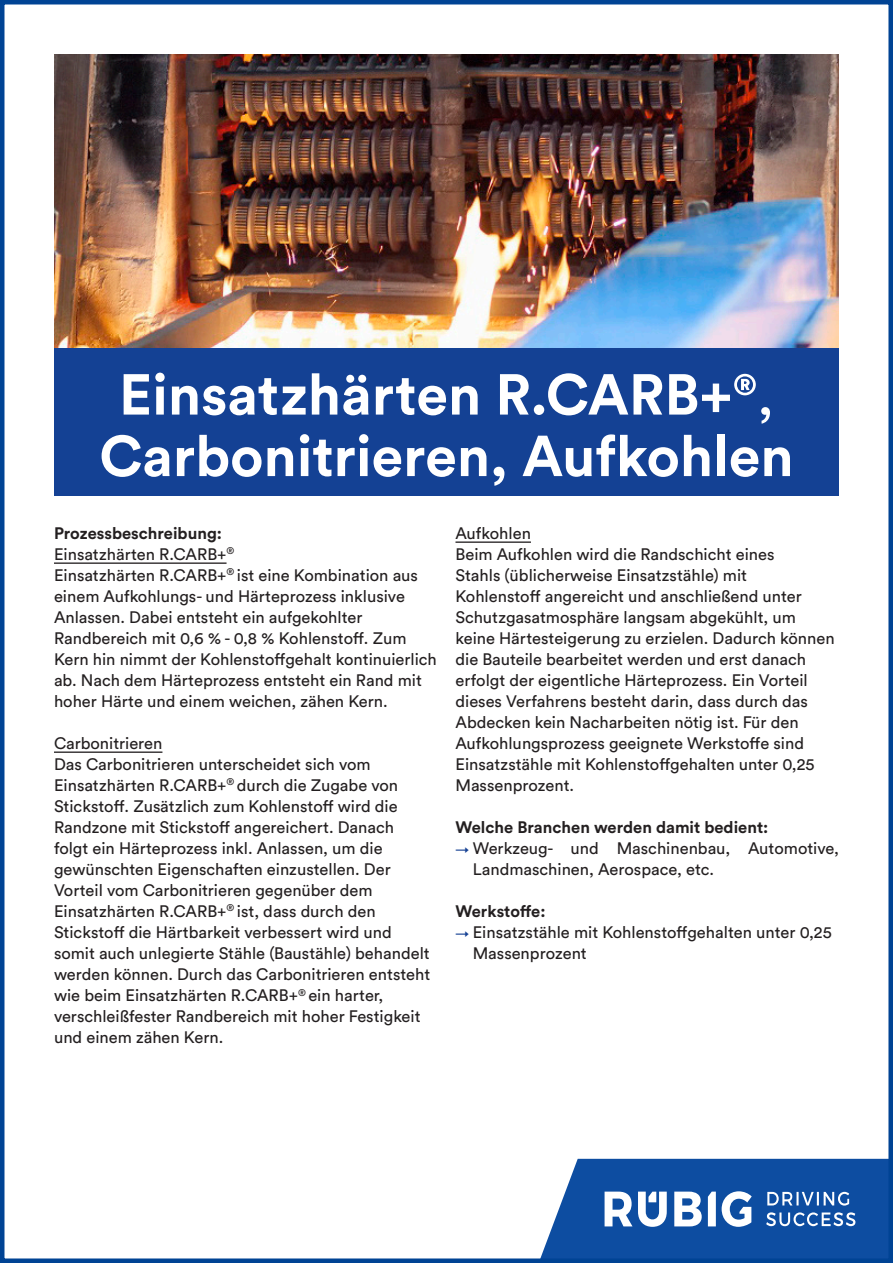
<style>
.page{position:relative;width:893px;height:1263px;background:#fff}
.page>*{position:absolute;margin:0;border:0;box-sizing:border-box;transform-origin:0 0}
.t1{font:700 57px/61.5px "Circular Pro";color:#fff;text-align:center}
.t2{font:16.5px/21px "Circular Pro";color:#231f20}
.t3{font:700 16.5px "Circular Pro";color:#231f20}
.s1{font-weight:400}
.s2{font-size:13.5px;color:#164194}
</style>
<div class="page">
<img style="left:0;top:0;width:893px;height:1263px">
<p class="t1" style="left:99px;top:361px;width:696px">Einsatzhärten R.CARB+<span class="s1">®,<br></span>Carbonitrieren, Aufkohlen</p>
<p class="t3" style="left:54px;top:522px;width:170px">Prozessbeschreibung:</p>
<p class="t2" style="left:54px;top:543px;width:182px">Einsatzhärten R.CARB+<sup>®</sup></p>
<p class="t2" style="left:54px;top:564px;width:384px">Einsatzhärten R.CARB+<sup>®</sup> ist eine Kombination aus einem Aufkohlungs- und Härteprozess inklusive Anlassen. Dabei entsteht ein aufgekohlter Randbereich mit 0,6 % - 0,8 % Kohlenstoff. Zum Kern hin nimmt der Kohlenstoffgehalt kontinuierlich ab. Nach dem Härteprozess entsteht ein Rand mit hoher Härte und einem weichen, zähen Kern.</p>
<p class="t2" style="left:54px;top:732px;width:110px">Carbonitrieren</p>
<p class="t2" style="left:54px;top:753px;width:378px">Das Carbonitrieren unterscheidet sich vom Einsatzhärten R.CARB+<sup>®</sup> durch die Zugabe von Stickstoff. Zusätzlich zum Kohlenstoff wird die Randzone mit Stickstoff angereichert. Danach folgt ein Härteprozess inkl. Anlassen, um die gewünschten Eigenschaften einzustellen. Der Vorteil vom Carbonitrieren gegenüber dem Einsatzhärten R.CARB+<sup>®</sup> ist, dass durch den Stickstoff die Härtbarkeit verbessert wird und somit auch unlegierte Stähle (Baustähle) behandelt werden können. Durch das Carbonitrieren entsteht wie beim Einsatzhärten R.CARB+<sup>®</sup> ein harter, verschleißfester Randbereich mit hoher Festigkeit und einem zähen Kern.</p>
<p class="t2" style="left:455px;top:522px;width:77px">Aufkohlen</p>
<p class="t2" style="left:455px;top:543px;width:381px">Beim Aufkohlen wird die Randschicht eines<br>Stahls (üblicherweise Einsatzstähle) mit Kohlenstoff angereicht und anschließend unter Schutzgasatmosphäre langsam abgekühlt, um keine Härtesteigerung zu erzielen. Dadurch können die Bauteile bearbeitet werden und erst danach erfolgt der eigentliche Härteprozess. Ein Vorteil dieses Verfahrens besteht darin, dass durch das Abdecken kein Nacharbeiten nötig ist. Für den Aufkohlungsprozess geeignete Werkstoffe sind Einsatzstähle mit Kohlenstoffgehalten unter 0,25<br>Massenprozent.</p>
<p class="t3" style="left:455px;top:816px;width:314px">Welche Branchen werden damit bedient:</p>
<p class="t2" style="left:473px;top:837px;width:368px;text-indent:-17px"><span class="s2">→</span> Werkzeug- und Maschinenbau, Automotive,<br>Landmaschinen, Aerospace, etc.</p>
<p class="t3" style="left:455px;top:900px;width:92px">Werkstoffe:</p>
<p class="t2" style="left:473px;top:921px;width:361px;text-indent:-17px"><span class="s2">→</span> Einsatzstähle mit Kohlenstoffgehalten unter 0,25<br>Massenprozent</p>
</div>
